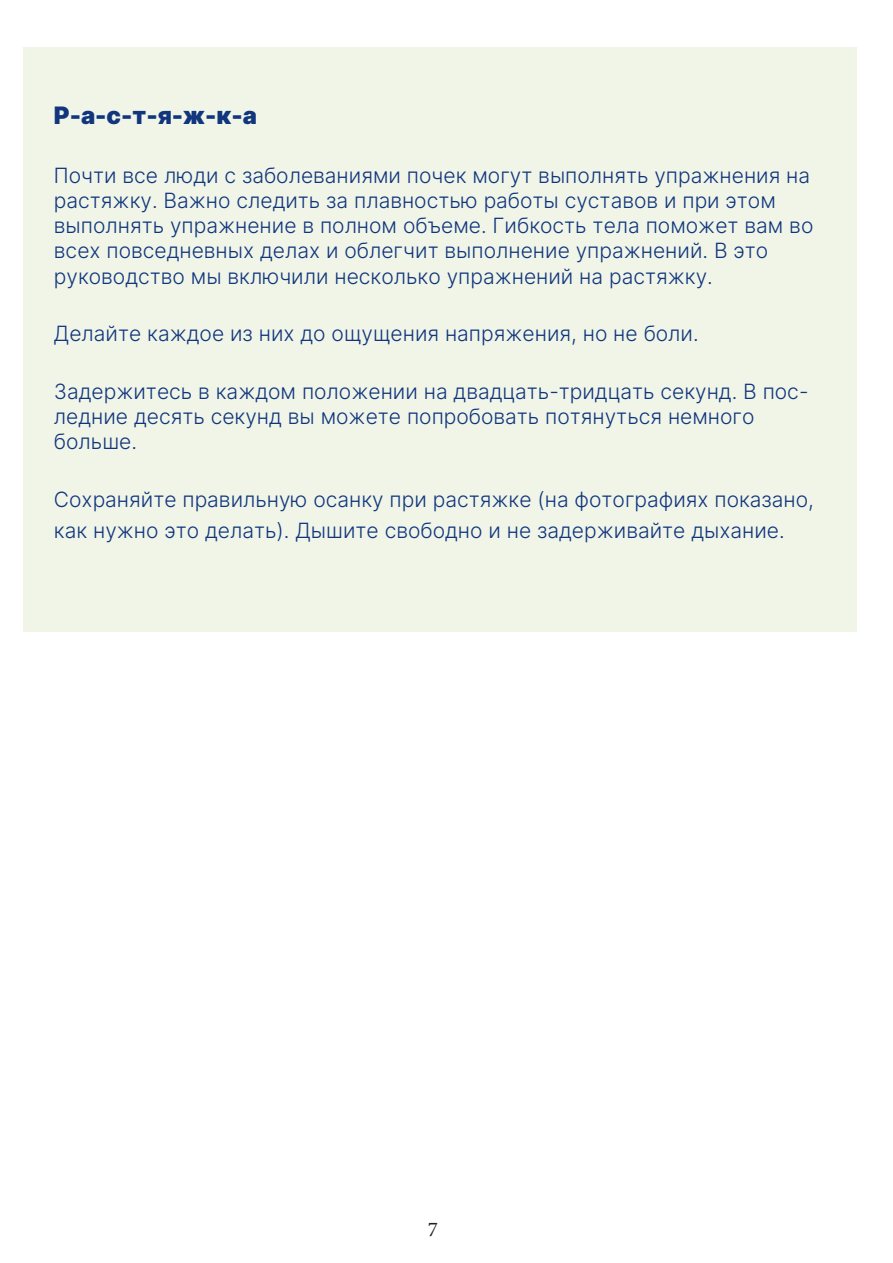
<style>
.page{position:relative;width:893px;height:1263px;background:#fff}
.page>*{position:absolute;margin:0;border:0;box-sizing:border-box;transform-origin:0 0}
.t1{font:900 24px "Inter";color:#11367e}
.t2{font:300 21px/25.2px "Inter";color:#11367e}
.t3{font:21px "Minion Pro";color:#231f20}
</style>
<div class="page">
<div style="left:23px;top:48px;width:834px;height:584px;background:#f0f5e7"></div>
<p class="t1" style="left:54px;top:98px;width:204px">Р-а-с-т-я-ж-к-а</p>
<p class="t2" style="left:54px;top:162px;width:761px">Почти все люди с заболеваниями почек могут выполнять упражнения на растяжку. Важно следить за плавностью работы суставов и при этом выполнять упражнение в полном объеме. Гибкость тела поможет вам во всех повседневных делах и облегчит выполнение упражнений. В это руководство мы включили несколько упражнений на растяжку.</p>
<p class="t2" style="left:54px;top:320px;width:646px">Делайте каждое из них до ощущения напряжения, но не боли.</p>
<p class="t2" style="left:54px;top:378px;width:756px">Задержитесь в каждом положении на двадцать-тридцать секунд. В пос&shy;ледние десять секунд вы можете попробовать потянуться немного больше.</p>
<p class="t2" style="left:54px;top:483px;width:761px;line-height:31px">Сохраняйте правильную осанку при растяжке (на фотографиях показано, как нужно это делать). Дышите свободно и не задерживайте дыхание.</p>
<p class="t3" style="left:428px;top:1215px;width:12px">7</p>
</div>
